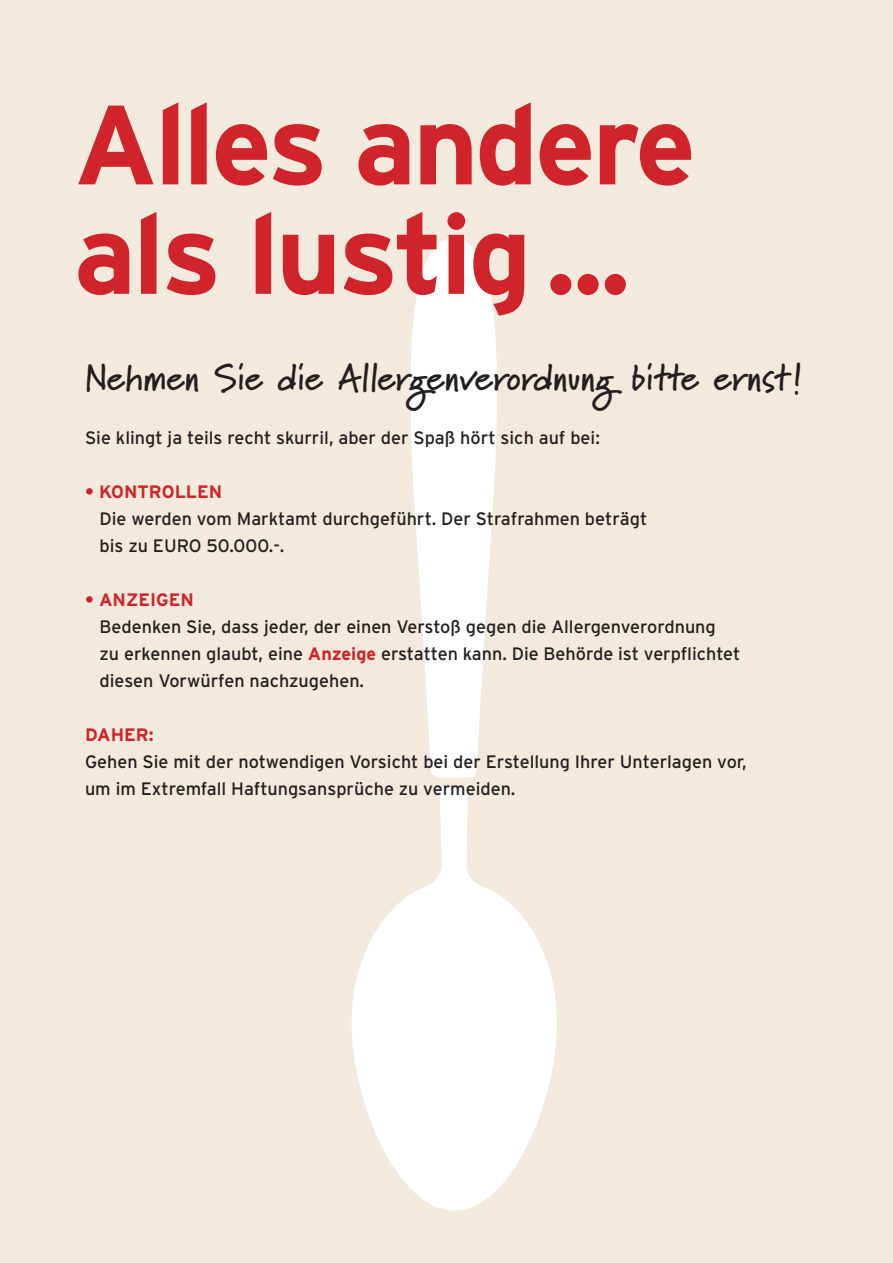
<style>
.page{position:relative;width:893px;height:1263px;background:#f1eadd}
.page>*{position:absolute;margin:0;border:0;box-sizing:border-box;transform-origin:0 0}
.t1{font:700 112.5px/109.5px "Interstate";letter-spacing:-.03em;color:#d1232a}
.t2{font:700 37.5px "Marydale";color:#231f20}
.t3{font:18px/27px "Interstate";color:#231f20}
.t4{font:700 18px "Interstate";color:#d1232a}
.s1{font-weight:700;color:#d1232a}
</style>
<div class="page">
<svg style="left:410px;top:238px;width:87px;height:539px;fill:#fff"></svg>
<svg style="left:351px;top:787px;width:206px;height:423px;fill:#fff"></svg>
<h1 class="t1" style="left:74px;top:89px;width:624px">Alles andere als lustig...</h1>
<h2 class="t2" style="left:85px;top:355px;width:719px">Nehmen Sie die Allergenverordnung bitte ernst!</h2>
<p class="t3" style="left:85px;top:424px;width:516px">Sie klingt ja teils recht skurril, aber der Spaß hört sich auf bei:</p>
<p class="t4" style="left:85px;top:482px;width:139px">• KONTROLLEN</p>
<p class="t3" style="left:100px;top:505px;width:549px">Die werden vom Marktamt durchgeführt. Der Strafrahmen beträgt bis zu EURO 50.000.-.</p>
<p class="t4" style="left:85px;top:590px;width:110px">• ANZEIGEN</p>
<p class="t3" style="left:100px;top:613px;width:642px">Bedenken Sie, dass jeder, der einen Verstoß gegen die Allergenverordnung<br>zu erkennen glaubt, eine <span class="s1">Anzeige</span> erstatten kann. Die Behörde ist verpflichtet diesen Vorwürfen nachzugehen.</p>
<p class="t4" style="left:85px;top:725px;width:70px">DAHER:</p>
<p class="t3" style="left:85px;top:748px;width:663px">Gehen Sie mit der notwendigen Vorsicht bei der Erstellung Ihrer Unterlagen vor, um im Extremfall Haftungsansprüche zu vermeiden.</p>
</div>
